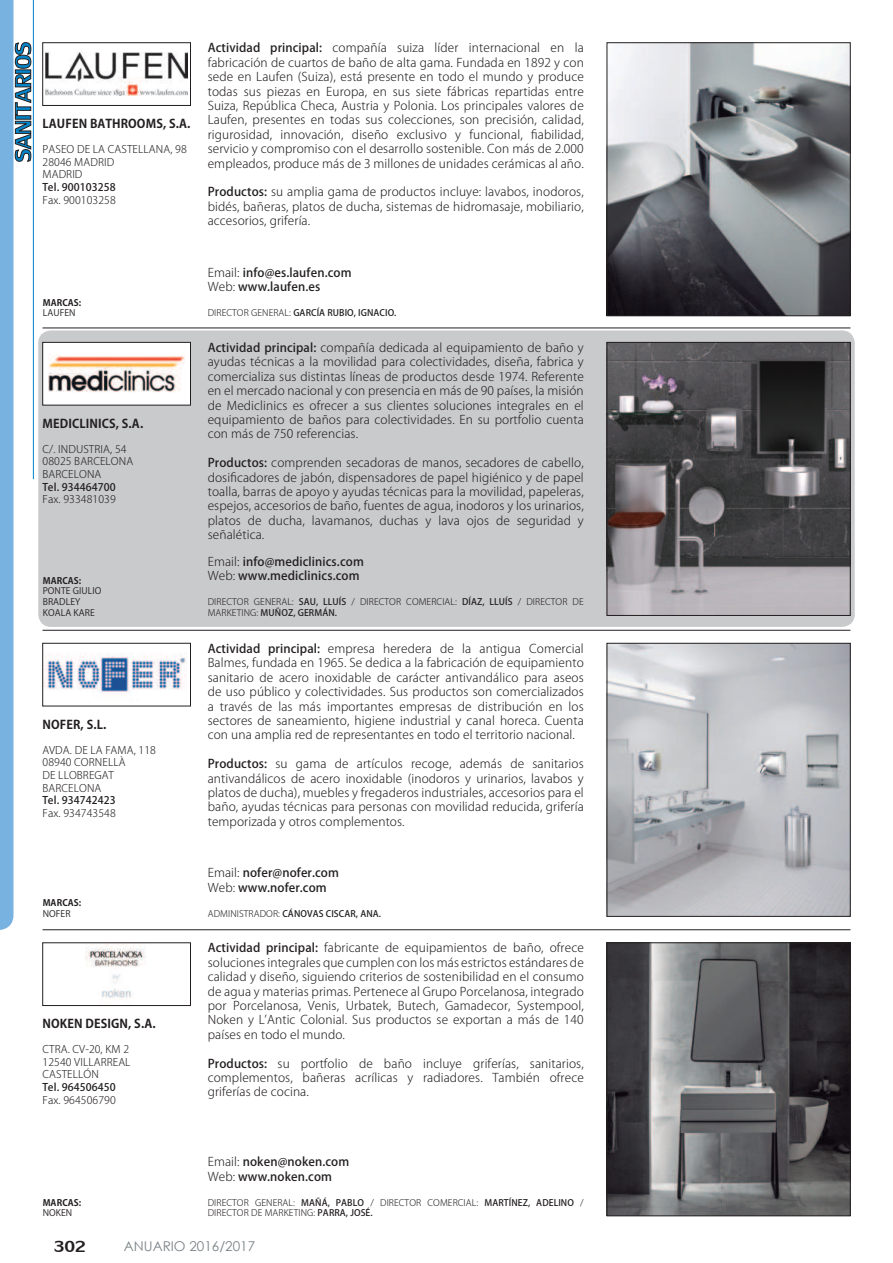
<style>
.page{position:relative;width:893px;height:1263px;background:#fff}
.page>*{position:absolute;margin:0;border:0;box-sizing:border-box;transform-origin:0 0}
.t1{font:24px "Lily UPC";color:#231f20}
.t2{font:13.5px "Century Gothic";color:#7b8387}
.t3{font:300 12px/14.4px "Koz Go Pro";letter-spacing:.01em;color:#231f20;text-align:justify}
.t4{font:500 12px/14.4px "Koz Go Pro";letter-spacing:.01em;color:#231f20}
.t5{font:700 12px "Koz Go Pro";letter-spacing:.01em;color:#231f20}
.t6{font:300 10.5px/12.6px "Koz Go Pro";letter-spacing:.01em;color:#231f20}
.t7{font:500 10.5px "Koz Go Pro";letter-spacing:.01em;color:#231f20}
.t8{font:300 9px/10.5px "Koz Go Pro";letter-spacing:.01em;color:#231f20}
.t9{font:500 9px "Koz Go Pro";letter-spacing:.01em;color:#231f20}
.t10{font:9px/10.8px "Koz Go Pro";letter-spacing:.01em;color:#231f20}
.t11{font:700 9px "Koz Go Pro";letter-spacing:.01em;color:#231f20}
.s1{font-weight:500}
.s2{font-weight:300}
</style>
<div class="page">
<div style="left:38px;top:330px;width:817px;height:297px;background:#c9cacc;border-radius:13px"></div>
<hr style="left:43px;top:328px;width:807px;height:1px;background:#231f20">
<hr style="left:43px;top:630px;width:807px;height:1px;background:#231f20">
<hr style="left:43px;top:929px;width:807px;height:1px;background:#231f20">
<img style="left:609px;top:45px;width:239px;height:269px">
<div style="left:607px;top:43px;width:243px;height:273px;border:1px solid #231f20"></div>
<img style="left:46px;top:53px;width:142px;height:42px">
<div style="left:43px;top:43px;width:148px;height:63px;border:1px solid #231f20"></div>
<img style="left:609px;top:344px;width:239px;height:270px">
<div style="left:607px;top:342px;width:243px;height:274px;border:1px solid #231f20"></div>
<div style="left:43px;top:342px;width:147px;height:63px;background:#fff"></div>
<img style="left:49px;top:355px;width:135px;height:37px">
<div style="left:43px;top:342px;width:148px;height:63px;border:1px solid #231f20"></div>
<img style="left:609px;top:645px;width:239px;height:269px">
<img style="left:45px;top:653px;width:141px;height:40px">
<div style="left:43px;top:643px;width:148px;height:63px;border:1px solid #231f20"></div>
<img style="left:609px;top:944px;width:239px;height:270px">
<div style="left:607px;top:942px;width:243px;height:274px;border:1px solid #231f20"></div>
<img style="left:85px;top:944px;width:61px;height:55px">
<div style="left:43px;top:942px;width:148px;height:64px;border:1px solid #231f20"></div>
<svg style="left:0;top:0;width:31px;height:930px"></svg>
<hr style="left:33px;top:0;width:1px;height:479px;background:#0084ca">
<p class="t5" style="left:43px;top:116px;width:149px">LAUFEN BATHROOMS, S.A.</p>
<p class="t6" style="left:43px;top:143px;width:146px">PASEO DE LA CASTELLANA, 98<br>28046 MADRID<br>MADRID</p>
<p class="t7" style="left:43px;top:180px;width:75px">Tel. 900103258</p>
<p class="t6" style="left:43px;top:193px;width:75px">Fax. 900103258</p>
<p class="t11" style="left:43px;top:296px;width:40px">MARCAS:</p>
<p class="t10" style="left:43px;top:308px;width:34px">LAUFEN</p>
<p class="t5" style="left:43px;top:415px;width:102px">MEDICLINICS, S.A.</p>
<p class="t6" style="left:43px;top:443px;width:92px">C/. INDUSTRIA, 54<br>08025 BARCELONA<br>BARCELONA</p>
<p class="t7" style="left:43px;top:480px;width:75px">Tel. 934464700</p>
<p class="t6" style="left:43px;top:493px;width:75px">Fax. 933481039</p>
<p class="t11" style="left:43px;top:574px;width:40px">MARCAS:</p>
<p class="t10" style="left:43px;top:586px;width:60px">PONTE GIULIO<br>BRADLEY<br>KOALA KARE</p>
<p class="t5" style="left:43px;top:716px;width:65px">NOFER, S.L.</p>
<p class="t6" style="left:43px;top:744px;width:115px">AVDA. DE LA FAMA, 118<br>08940 CORNELLÀ<br>DE LLOBREGAT<br>BARCELONA</p>
<p class="t7" style="left:43px;top:793px;width:75px">Tel. 934742423</p>
<p class="t6" style="left:43px;top:807px;width:75px">Fax. 934743548</p>
<p class="t11" style="left:43px;top:897px;width:40px">MARCAS:</p>
<p class="t10" style="left:43px;top:908px;width:29px">NOFER</p>
<p class="t5" style="left:43px;top:1016px;width:115px">NOKEN DESIGN, S.A.</p>
<p class="t6" style="left:43px;top:1043px;width:90px">CTRA. CV-20, KM 2<br>12540 VILLARREAL<br>CASTELLÓN</p>
<p class="t7" style="left:43px;top:1080px;width:75px">Tel. 964506450</p>
<p class="t6" style="left:43px;top:1093px;width:75px">Fax. 964506790</p>
<p class="t3" style="left:208px;top:41px;width:378px"><span class="s1">Actividad principal:</span> compañía suiza líder internacional en la fabricación de cuartos de baño de alta gama. Fundada en 1892 y con sede en Laufen (Suiza), está presente en todo el mundo y produce todas sus piezas en Europa, en sus siete fábricas repartidas entre Suiza, República Checa, Austria y Polonia. Los principales valores de Laufen, presentes en todas sus colecciones, son precisión, calidad, rigurosidad, innovación, diseño exclusivo y funcional, 昀椀abilidad, servicio y compromiso con el desarrollo sostenible. Con más de 2.000 empleados, produce más de 3 millones de unidades cerámicas al año.</p>
<p class="t3" style="left:208px;top:185px;width:378px"><span class="s1">Productos:</span> su amplia gama de productos incluye: lavabos, inodoros, bidés, bañeras, platos de ducha, sistemas de hidromasaje, mobiliario, accesorios, grifería.</p>
<p class="t4" style="left:208px;top:266px;width:145px"><span class="s2">Email:</span> info@es.laufen.com<br><span class="s2">Web:</span> www.laufen.es</p>
<p class="t9" style="left:208px;top:307px;width:190px"><span class="s2">DIRECTOR GENERAL:</span> GARCÍA RUBIO, IGNACIO.</p>
<p class="t3" style="left:208px;top:340px;width:378px"><span class="s1">Actividad principal:</span> compañía dedicada al equipamiento de baño y ayudas técnicas a la movilidad para colectividades, diseña, fabrica y comercializa sus distintas líneas de productos desde 1974. Referente en el mercado nacional y con presencia en más de 90 países, la misión de Mediclinics es ofrecer a sus clientes soluciones integrales en el equipamiento de baños para colectividades. En su portfolio cuenta con más de 750 referencias.</p>
<p class="t3" style="left:208px;top:456px;width:378px"><span class="s1">Productos:</span> comprenden secadoras de manos, secadores de cabello, dosi昀椀cadores de jabón, dispensadores de papel higiénico y de papel toalla, barras de apoyo y ayudas técnicas para la movilidad, papeleras, espejos, accesorios de baño, fuentes de agua, inodoros y los urinarios, platos de ducha, lavamanos, duchas y lava ojos de seguridad y señalética.</p>
<p class="t4" style="left:208px;top:555px;width:158px"><span class="s2">Email:</span> info@mediclinics.com<br><span class="s2">Web:</span> www.mediclinics.com</p>
<p class="t8" style="left:208px;top:597px;width:378px">DIRECTOR GENERAL: <span class="s1">SAU, LLUÍS</span> / DIRECTOR COMERCIAL: <span class="s1">DÍAZ, LLUÍS</span> / DIRECTOR DE<br>MARKETING: <span class="s1">MUÑOZ, GERMÁN.</span></p>
<p class="t3" style="left:208px;top:641px;width:378px"><span class="s1">Actividad principal:</span> empresa heredera de la antigua Comercial Balmes, fundada en 1965. Se dedica a la fabricación de equipamiento sanitario de acero inoxidable de carácter antivandálico para aseos de uso público y colectividades. Sus productos son comercializados a través de las más importantes empresas de distribución en los sectores de saneamiento, higiene industrial y canal horeca. Cuenta con una amplia red de representantes en todo el territorio nacional.</p>
<p class="t3" style="left:208px;top:757px;width:378px"><span class="s1">Productos:</span> su gama de artículos recoge, además de sanitarios antivandálicos de acero inoxidable (inodoros y urinarios, lavabos y platos de ducha), muebles y fregaderos industriales, accesorios para el baño, ayudas técnicas para personas con movilidad reducida, grifería temporizada y otros complementos.</p>
<p class="t4" style="left:208px;top:866px;width:133px"><span class="s2">Email:</span> nofer@nofer.com<br><span class="s2">Web:</span> www.nofer.com</p>
<p class="t9" style="left:208px;top:907px;width:175px"><span class="s2">ADMINISTRADOR:</span> CÁNOVAS CISCAR, ANA.</p>
<p class="t3" style="left:208px;top:941px;width:378px"><span class="s1">Actividad principal:</span> fabricante de equipamientos de baño, ofrece soluciones integrales que cumplen con los más estrictos estándares de calidad y diseño, siguiendo criterios de sostenibilidad en el consumo de agua y materias primas. Pertenece al Grupo Porcelanosa, integrado por Porcelanosa, Venis, Urbatek, Butech, Gamadecor, Systempool, Noken y L’Antic Colonial. Sus productos se exportan a más de 140 países en todo el mundo.</p>
<p class="t3" style="left:208px;top:1056px;width:378px"><span class="s1">Productos:</span> su portfolio de baño incluye griferías, sanitarios, complementos, bañeras acrílicas y radiadores. También ofrece griferías de cocina.</p>
<p class="t11" style="left:43px;top:1196px;width:40px">MARCAS:</p>
<p class="t10" style="left:43px;top:1208px;width:31px">NOKEN</p>
<p class="t4" style="left:208px;top:1155px;width:143px"><span class="s2">Email:</span> noken@noken.com<br><span class="s2">Web:</span> www.noken.com</p>
<p class="t8" style="left:208px;top:1197px;width:378px">DIRECTOR GENERAL: <span class="s1">MAÑÁ, PABLO</span> / DIRECTOR COMERCIAL: <span class="s1">MARTÍNEZ, ADELINO</span> /<br>DIRECTOR DE MARKETING: <span class="s1">PARRA, JOSÉ.</span></p>
<h1 class="t1" style="left:54px;top:1229px;width:34px">302</h1>
<p class="t2" style="left:124px;top:1241px;width:133px">ANUARIO 2016/2017</p>
</div>
